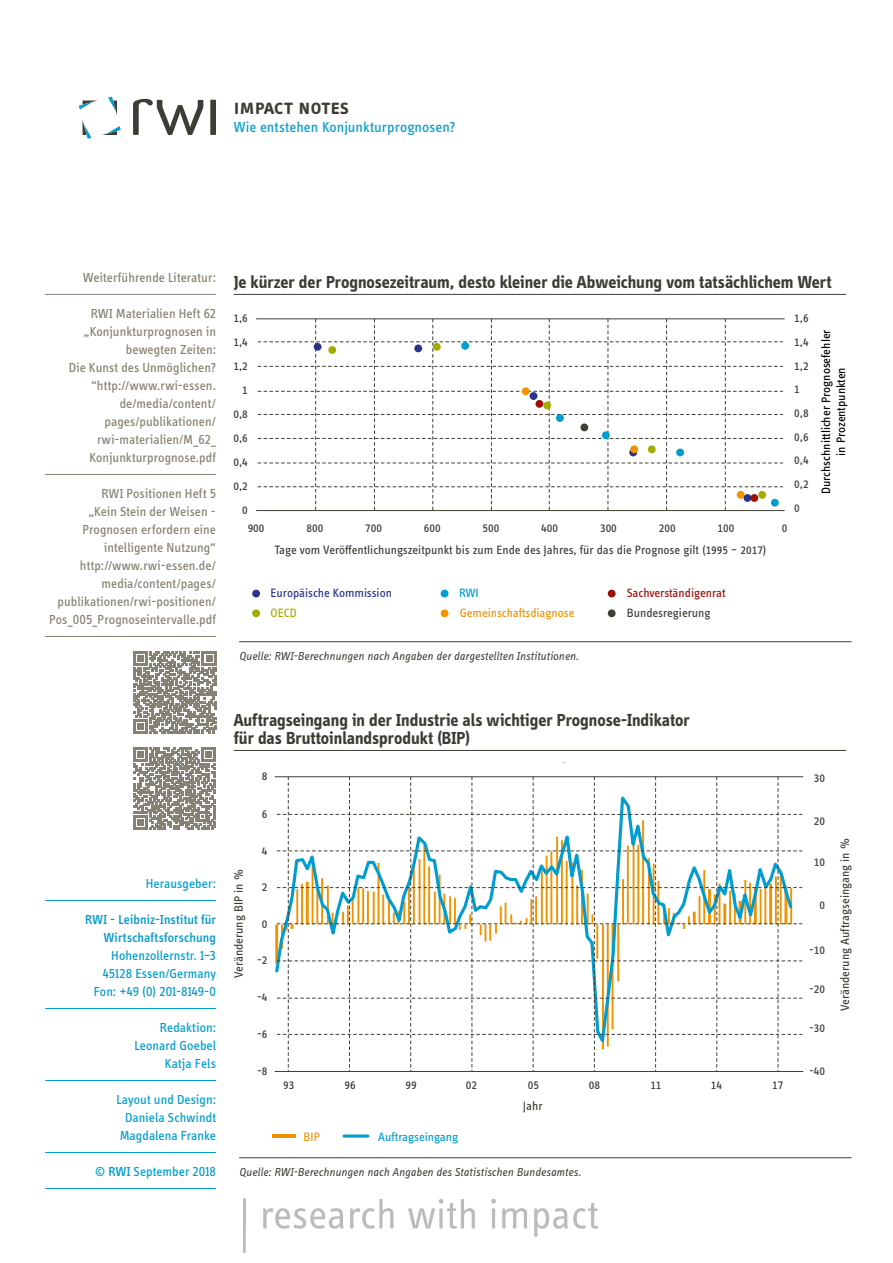
<style>
.page{position:relative;width:893px;height:1263px;background:#fff}
.page>*{position:absolute;margin:0;border:0;box-sizing:border-box;transform-origin:0 0}
.t1{font:600 22.5px "Info OT Text";letter-spacing:-.015em;color:#3e3d35}
.t2{font:700 18px/18px "Info OT Disp";color:#3e3d35}
.t3{font:15px "Info OT Text";color:#009dd0}
.t4{font:13.5px/18px "Info OT Disp";letter-spacing:.005em;color:#868172;text-align:right}
.t5{font:13.5px/18px "Info OT Disp";letter-spacing:.005em;color:#009dd0;text-align:right}
.t6{font:500 13.5px/18px "Info OT Disp";letter-spacing:.01em;color:#009dd0;text-align:right}
.t7{font:12.45px/23.7px "Info OT Text";color:#403e36}
.t8{font:12.45px/15px "Info OT Text";color:#020203;text-align:center}
.t9{font:12.45px "Info OT Text";color:#f39200}
.t10{font:12.45px "Info OT Text";color:#28348b}
.t11{font:12.45px "Info OT Text";color:#9c1006}
.t12{font:12.45px "Info OT Text";color:#009dd0}
.t13{font:12.45px "Info OT Text";color:#a2ac00}
.t14{font:italic 12px "Info OT Disp";letter-spacing:.01em;color:#3e3d35}
.s1{font-weight:500;color:#009dd4}
</style>
<div class="page">
<hr style="left:45px;top:294px;width:171px;height:1px;background:#868172">
<hr style="left:45px;top:474px;width:171px;height:1px;background:#868172">
<hr style="left:45px;top:636px;width:171px;height:1px;background:#868172">
<svg style="left:263px;top:1198px;width:335px;height:39px"></svg>
<hr style="left:243px;top:1198px;width:3px;height:55px;background:#bdbbb8">
<hr style="left:234px;top:294px;width:612px;height:1px;background:#3e3d35">
<hr style="left:234px;top:750px;width:612px;height:1px;background:#3e3d35">
<hr style="left:239px;top:641px;width:612px;height:1px;background:#3e3d35">
<hr style="left:239px;top:1157px;width:612px;height:1px;background:#3e3d35">
<svg style="left:79px;top:101px;width:17px;height:8px"></svg>
<svg style="left:83px;top:122px;width:8px;height:17px"></svg>
<svg style="left:108px;top:97px;width:9px;height:18px"></svg>
<svg style="left:102px;top:126px;width:19px;height:9px"></svg>
<div style="left:210px;top:100px;width:6px;height:35px;background:#3e3d35"></div>
<svg style="left:133px;top:99px;width:70px;height:36px"></svg>
<hr style="left:256px;top:318px;width:529px;height:1px;background:#403e36">
<hr style="left:256px;top:510px;width:529px;height:1px;background:#403e36">
<svg style="left:258px;top:319px;width:525px;height:191px"></svg>
<div style="left:441px;top:590px;width:7px;height:7px;background:#009dd0;border-radius:50%"></div>
<div style="left:441px;top:609px;width:7px;height:8px;background:#f39200;border-radius:50%"></div>
<div style="left:608px;top:590px;width:8px;height:7px;background:#9c1006;border-radius:50%"></div>
<div style="left:608px;top:609px;width:8px;height:8px;background:#403e36;border-radius:50%"></div>
<div style="left:252px;top:590px;width:8px;height:7px;background:#28348b;border-radius:50%"></div>
<div style="left:252px;top:609px;width:8px;height:8px;background:#a2ac00;border-radius:50%"></div>
<hr style="left:344px;top:1134px;width:24px;height:3px;background:#009dd0">
<hr style="left:272px;top:1134px;width:24px;height:3px;background:#f39200">
<hr style="left:275px;top:1071px;width:528px;height:1px;background:#403e36">
<hr style="left:275px;top:776px;width:528px;height:1px;background:#403e36">
<svg style="left:277px;top:776px;width:525px;height:295px"></svg>
<hr style="left:45px;top:900px;width:171px;height:1px;background:#009dd0">
<hr style="left:45px;top:1008px;width:171px;height:1px;background:#009dd0">
<hr style="left:45px;top:1080px;width:171px;height:1px;background:#009dd0">
<hr style="left:45px;top:1152px;width:171px;height:1px;background:#009dd0">
<hr style="left:45px;top:1188px;width:171px;height:1px;background:#009dd0">
<svg style="left:134px;top:651px;width:82px;height:83px"></svg>
<svg style="left:133px;top:747px;width:82px;height:83px"></svg>
<p class="t7" style="left:238px;top:88px;width:12px">-6</p>
<h1 class="t1" style="left:234px;top:93px;width:117px">Impact notes</h1>
<p class="t3" style="left:234px;top:118px;width:223px">Wie entstehen Konjunkturprognosen?</p>
<p class="t4" style="left:83px;top:268px;width:134px">Weiterführende Literatur:</p>
<p class="t4" style="left:69px;top:304px;width:149px">RWI Materialien Heft 62 „Konjunkturprognosen in bewegten Zeiten:<br>Die Kunst des Unmöglichen? “http://www.rwi-essen. de/media/content/ pages/publikationen/ rwi-materialien/M_62_<br>Konjunkturprognose.pdf</p>
<p class="t4" style="left:49px;top:484px;width:168px">RWI Positionen Heft 5<br>„Kein Stein der Weisen -<br>Prognosen erfordern eine intelligente Nutzung“ http://www.rwi-essen.de/ media/content/pages/ publikationen/rwi-positionen/<br>Pos_005_Prognoseintervalle.pdf</p>
<h2 class="t2" style="left:234px;top:273px;width:599px">Je kürzer der Prognosezeitraum, desto kleiner die Abweichung vom tatsächlichem Wert</h2>
<p class="t7" style="left:309px;top:273px;width:423px">Je kürzer der Prognosezeitraum, desto kleiner die Abweichung vom tatsächlichen Wert</p>
<p class="t7" style="left:233px;top:306px;width:16px">1,6</p>
<p class="t7" style="left:794px;top:306px;width:16px">1,6</p>
<p class="t7" style="left:233px;top:330px;width:16px">1,4</p>
<p class="t7" style="left:794px;top:330px;width:16px">1,4</p>
<p class="t7" style="left:233px;top:354px;width:16px">1,2</p>
<p class="t7" style="left:794px;top:353px;width:16px">1,2</p>
<p class="t7" style="left:233px;top:378px;width:16px;text-align:justify;text-indent:9px">1<br>0,8<br>0,6</p>
<p class="t7" style="left:233px;top:474px;width:16px">0,2</p>
<p class="t7" style="left:233px;top:450px;width:16px">0,4</p>
<p class="t7" style="left:794px;top:377px;width:16px">1<br>0,8<br>0,6</p>
<p class="t7" style="left:794px;top:472px;width:16px">0,2</p>
<p class="t7" style="left:794px;top:448px;width:16px">0,4</p>
<p class="t7" style="left:242px;top:498px;width:7px">0</p>
<p class="t7" style="left:794px;top:495px;width:7px">0</p>
<p class="t7" style="left:248px;top:515px;width:18px">900</p>
<p class="t7" style="left:306px;top:515px;width:18px">800</p>
<p class="t7" style="left:365px;top:515px;width:18px">700</p>
<p class="t7" style="left:424px;top:515px;width:18px">600</p>
<p class="t7" style="left:483px;top:515px;width:18px">500</p>
<p class="t7" style="left:541px;top:515px;width:18px">400</p>
<p class="t7" style="left:600px;top:515px;width:18px">300</p>
<p class="t7" style="left:659px;top:515px;width:18px">200</p>
<p class="t7" style="left:717px;top:515px;width:18px">100</p>
<p class="t7" style="left:782px;top:515px;width:7px">0</p>
<p class="t7" style="left:275px;top:538px;width:493px">Tage vom Veröffentlichungszeitpunkt bis zum Ende des Jahres, für das die Prognose gilt (1995 – 2017)</p>
<p class="t10" style="left:271px;top:585px;width:123px">Europäische Kommission</p>
<p class="t13" style="left:271px;top:605px;width:28px">OECD</p>
<p class="t12" style="left:459px;top:585px;width:21px">RWI</p>
<p class="t9" style="left:460px;top:605px;width:116px">Gemeinschaftsdiagnose</p>
<p class="t14" style="left:239px;top:649px;width:341px">Quelle: RWI-Berechnungen nach Angaben der dargestellten Institutionen.</p>
<p class="t11" style="left:627px;top:585px;width:100px">Sachverständigenrat</p>
<p class="t7" style="left:627px;top:601px;width:85px">Bundesregierung</p>
<p class="t8" style="left:818px;top:494px;width:166px;rotate:-90deg">Durchschnittlicher Prognosefehler in Prozentpunkten</p>
<p class="t5" style="left:146px;top:874px;width:72px">Herausgeber:</p>
<p class="t6" style="left:85px;top:910px;width:132px">RWI - Leibniz-Institut für<br>Wirtschaftsforschung</p>
<p class="t5" style="left:94px;top:946px;width:124px">Hohenzollernstr. 1–3<br>45128 Essen/Germany<br>Fon: +49 (0) 201-8149-0</p>
<p class="t5" style="left:134px;top:1018px;width:83px">Redaktion:<br>Leonard Goebel<br>Katja Fels</p>
<p class="t5" style="left:116px;top:1090px;width:101px">Layout und Design:<br>Daniela Schwindt<br>Magdalena Franke</p>
<p class="t5" style="left:95px;top:1162px;width:122px">© <span class="s1">RWI</span> September 2018</p>
<h2 class="t2" style="left:234px;top:711px;width:458px">Auftragseingang in der Industrie als wichtiger Prognose-Indikator für das Bruttoinlandsprodukt (BIP)</h2>
<p class="t7" style="left:227px;top:978px;width:110px;rotate:-90deg">Veränderung BIP in %</p>
<p class="t7" style="left:262px;top:764px;width:7px">8</p>
<p class="t7" style="left:262px;top:801px;width:7px">6</p>
<p class="t7" style="left:262px;top:838px;width:7px">4</p>
<p class="t7" style="left:262px;top:875px;width:7px">2</p>
<p class="t7" style="left:262px;top:911px;width:7px">0</p>
<p class="t7" style="left:257px;top:948px;width:12px">-2</p>
<p class="t7" style="left:257px;top:985px;width:12px">-4</p>
<p class="t7" style="left:257px;top:1021px;width:12px">-6</p>
<p class="t7" style="left:257px;top:1058px;width:12px">-8</p>
<p class="t7" style="left:283px;top:1073px;width:13px">93</p>
<p class="t7" style="left:344px;top:1073px;width:13px">96</p>
<p class="t7" style="left:405px;top:1073px;width:13px">99</p>
<p class="t7" style="left:466px;top:1073px;width:13px">02</p>
<p class="t7" style="left:528px;top:1073px;width:13px">05</p>
<p class="t7" style="left:589px;top:1073px;width:13px">08</p>
<p class="t7" style="left:650px;top:1073px;width:13px">11</p>
<p class="t7" style="left:711px;top:1073px;width:13px">14</p>
<p class="t7" style="left:772px;top:1073px;width:13px">17</p>
<p class="t9" style="left:304px;top:1129px;width:18px">BIP</p>
<p class="t12" style="left:378px;top:1129px;width:82px">Auftragseingang</p>
<p class="t7" style="left:523px;top:1094px;width:21px">Jahr</p>
<p class="t14" style="left:239px;top:1165px;width:343px">Quelle: RWI-Berechnungen nach Angaben des Statistischen Bundesamtes.</p>
<p class="t7" style="left:814px;top:766px;width:13px">30</p>
<p class="t7" style="left:814px;top:809px;width:13px">20</p>
<p class="t7" style="left:814px;top:849px;width:13px">10</p>
<p class="t7" style="left:819px;top:893px;width:7px">0</p>
<p class="t7" style="left:809px;top:938px;width:18px">-10</p>
<p class="t7" style="left:809px;top:976px;width:18px">-20</p>
<p class="t7" style="left:809px;top:1016px;width:18px">-30</p>
<p class="t7" style="left:809px;top:1058px;width:18px">-40</p>
<p class="t7" style="left:833px;top:1011px;width:174px;rotate:-90deg">Veränderung Auftragseingang in %</p>
</div>
